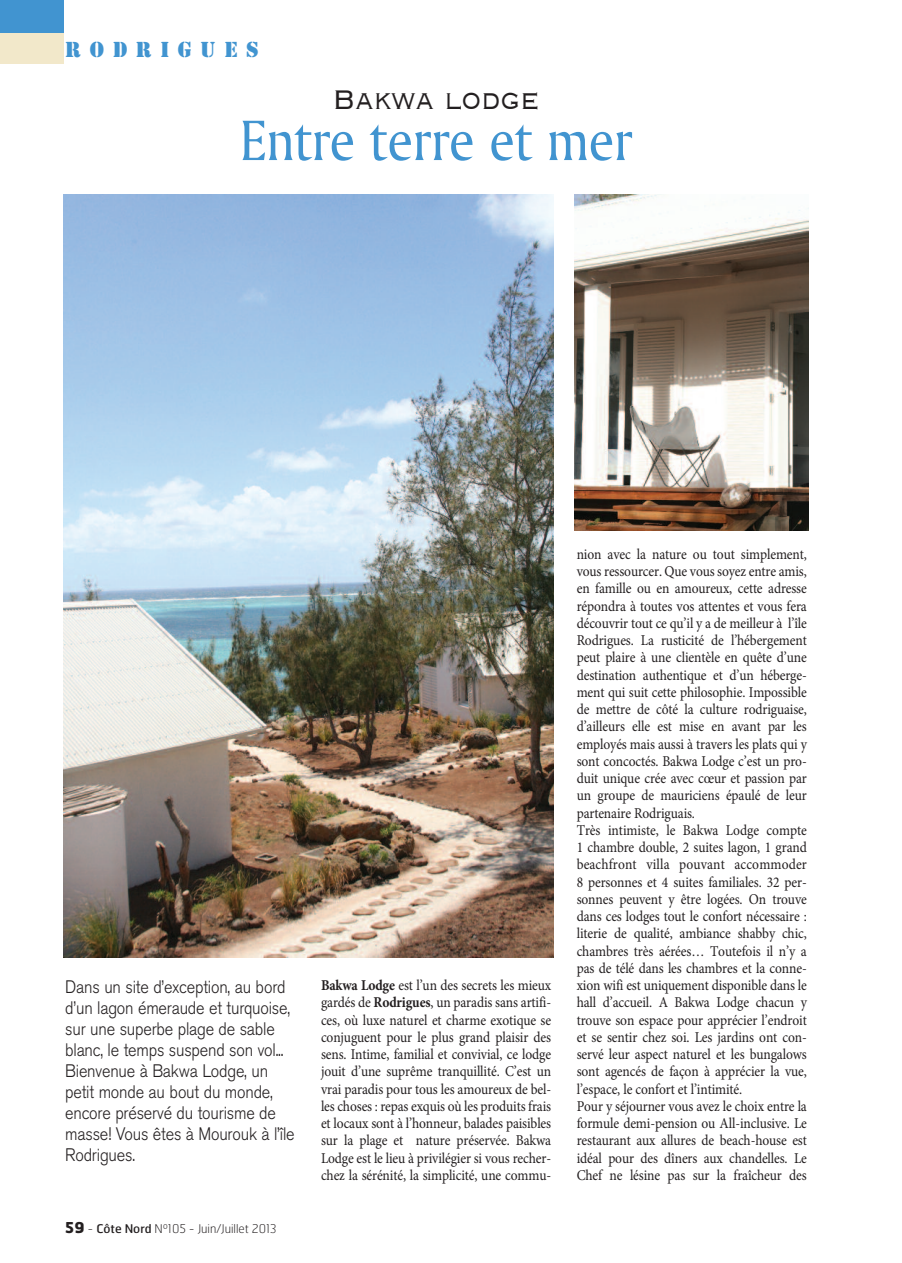
<style>
.page{position:relative;width:902px;height:1263px;background:#fff}
.page>*{position:absolute;margin:0;border:0;box-sizing:border-box;transform-origin:0 0}
.t1{font:60px "Amerigo BT Roman A";letter-spacing:-.01em;color:#4194d0;scale:.9 1}
.t2{font:300 36px "Copperplate";letter-spacing:-.01em;color:#231f20;scale:.9 1}
.t3{font:22.5px "Stencil";letter-spacing:.385em;color:#4194d0}
.t4{font:300 18px/21px "Akzidenz Grotesk BE";letter-spacing:-.01em;color:#231f20;scale:.9 1}
.t5{font:15px/17.2px "Minion Pro";letter-spacing:-.01em;color:#231f20;text-align:justify;scale:.9 1}
.t6{font:100 12px "Hermes";color:#231f20}
.s1{font-weight:700;font-size:15px}
.s2{font-weight:400}
.s3{font-weight:700}
</style>
<div class="page">
<div style="left:0;top:0;width:64px;height:64px;background:#4194d0"></div>
<div style="left:0;top:33px;width:64px;height:31px;background:#f2e8ca"></div>
<img style="left:64px;top:194px;width:489px;height:763px">
<img style="left:574px;top:194px;width:234px;height:337px">
<h3 class="t3" style="left:65px;top:40px;width:195px">RODRIGUES</h3>
<h2 class="t2" style="left:332px;top:82px;width:231px">Bakwa lodge</h2>
<h1 class="t1" style="left:239px;top:104px;width:438px">Entre terre et mer</h1>
<p class="t4" style="left:65px;top:978px;width:256px">Dans un site d’exception, au bord d’un lagon émeraude et turquoise, sur une superbe plage de sable blanc, le temps suspend son vol...<br>Bienvenue à Bakwa Lodge, un petit monde au bout du monde, encore préservé du tourisme de masse! Vous êtes à Mourouk à l’île<br>Rodrigues.</p>
<p class="t6" style="left:65px;top:1222px;width:213px"><span class="s1">59</span> - <span class="s2">Côte Nord</span> Nº105 - Juin/Juillet 2013</p>
<p class="t5" style="left:321px;top:978px;width:257px"><span class="s3">Bakwa Lodge</span> est l’un des secrets les mieux gardés de <span class="s3">Rodrigues</span>, un paradis sans artifi&shy;ces, où luxe naturel et charme exotique se conjuguent pour le plus grand plaisir des sens. Intime, familial et convivial, ce lodge jouit d’une suprême tranquillité. C’est un vrai paradis pour tous les amoureux de bel&shy;les choses : repas exquis où les produits frais et locaux sont à l’honneur, balades paisibles sur la plage et nature préservée. Bakwa Lodge est le lieu à privilégier si vous recher&shy;chez la sérénité, la simplicité, une commu-</p>
<p class="t5" style="left:576px;top:547px;width:257px;text-align:left">nion avec la nature ou tout simplement, vous ressourcer. Que vous soyez entre amis, en famille ou en amoureux, cette adresse répondra à toutes vos attentes et vous fera découvrir tout ce qu’il y a de meilleur à l’île Rodrigues. La rusticité de l’hébergement peut plaire à une clientèle en quête d’une destination authentique et d’un héberge&shy;ment qui suit cette philosophie. Impossible de mettre de côté la culture rodriguaise, d’ailleurs elle est mise en avant par les employés mais aussi à travers les plats qui y sont concoctés. Bakwa Lodge c’est un pro&shy;duit unique crée avec cœur et passion par un groupe de mauriciens épaulé de leur partenaire Rodriguais.<br>Très intimiste, le Bakwa Lodge compte 1 chambre double, 2 suites lagon, 1 grand beachfront villa pouvant accommoder 8 personnes et 4 suites familiales. 32 per&shy;sonnes peuvent y être logées. On trouve dans ces lodges tout le confort nécessaire : literie de qualité, ambiance shabby chic, chambres très aérées… Toutefois il n’y a pas de télé dans les chambres et la conne - xion wifi est uniquement disponible dans le hall d’accueil. A Bakwa Lodge chacun y trouve son espace pour apprécier l’endroit et se sentir chez soi. Les jardins ont con - servé leur aspect naturel et les bungalows sont agencés de façon à apprécier la vue, l’espace, le confort et l’intimité.<br>Pour y séjourner vous avez le choix entre la formule demi-pension ou All-inclusive. Le restaurant aux allures de beach-house est idéal pour des dîners aux chandelles. Le Chef ne lésine pas sur la fraîcheur des</p>
</div>
